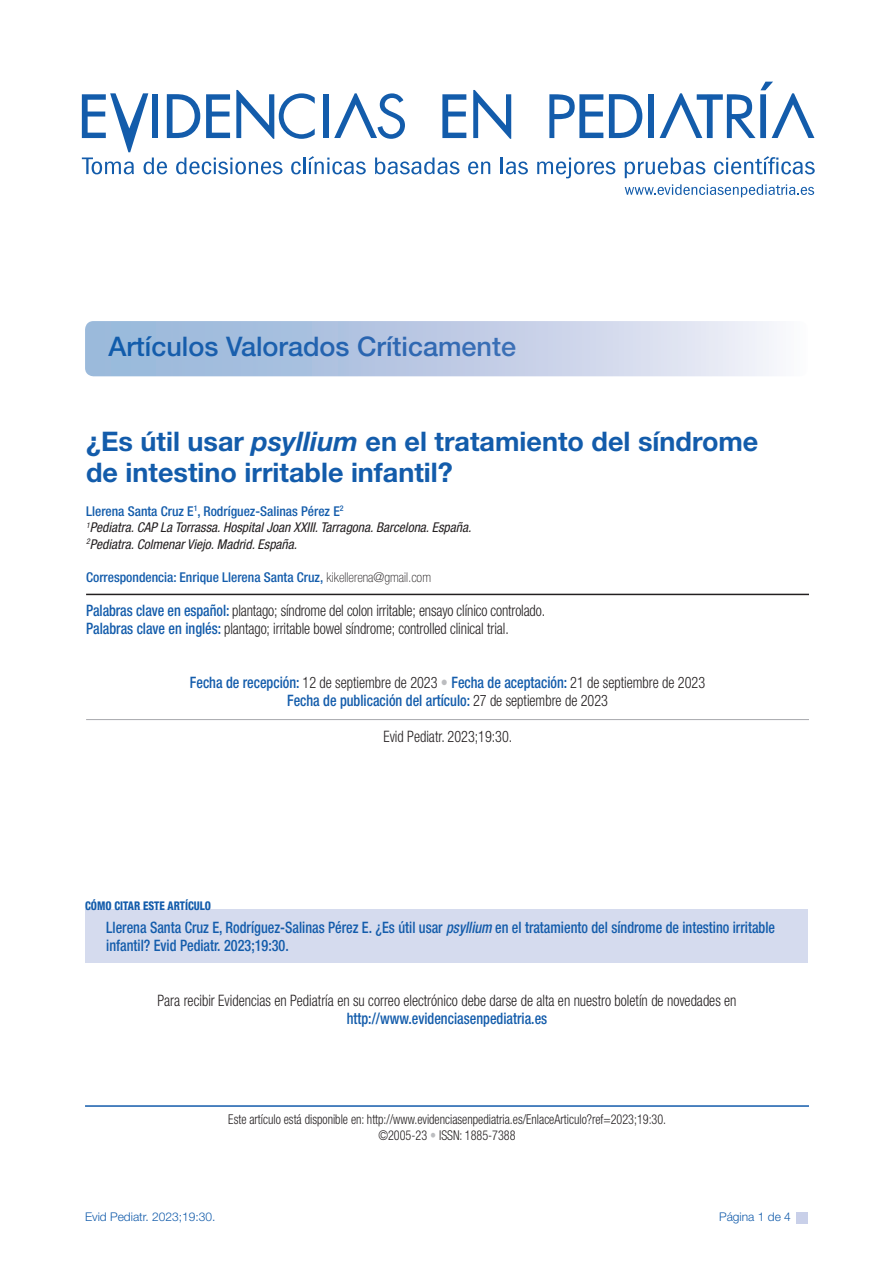
<style>
.page{position:relative;width:893px;height:1263px;background:#fff}
.page>*{position:absolute;margin:0;border:0;box-sizing:border-box;transform-origin:0 0}
.t1{font:700 27px/31.5px "Helvetica Neue LT Std";color:#135cab}
.t2{font:500 27px "Helvetica Neue";color:#135cab}
.t3{font:300 condensed 15.75px "Helvetica Neue LT Std";color:#231f20;scale:.9 1}
.t4{font:500 condensed 15.75px/18px "Helvetica Neue LT Std";color:#135cab;scale:.9 1}
.t5{font:300 condensed 13.5px/16.5px "Helvetica Neue LT Std";color:#231f20;text-align:center;scale:.9 1}
.t6{font:italic condensed 13.5px "Helvetica Neue LT Std";color:#231f20}
.t7{font:500 condensed 13.5px "Helvetica Neue LT Std";color:#135cab}
.t8{font:300 12px "Helvetica Neue";color:#135cab}
.t9{font:800 condensed 12px "Helvetica Neue LT Std";color:#135cab;scale:.9 1}
.s1{font-style:italic}
.s2{font-weight:100;color:#231f20}
.s3{font-weight:500;color:#135cab}
.s4{color:#bcbdc0}
.s5{font-weight:300;color:#231f20}
</style>
<div class="page">
<div style="left:797px;top:1212px;width:11px;height:11px;background:#c9d0e9"></div>
<hr style="left:86px;top:594px;width:723px;height:1px;background:#231f20">
<hr style="left:86px;top:719px;width:723px;height:1px;background:#a8a9ad">
<div style="left:85px;top:909px;width:723px;height:54px;background:#d5dbee"></div>
<hr style="left:85px;top:1105px;width:724px;height:2px;background:#135cab">
<div style="left:85px;top:321px;width:723px;height:55px;background:linear-gradient(to right,#8fb0d6,#f1eff7);border-radius:9px"></div>
<svg style="left:537px;top:158px;width:78px;height:20px"></svg>
<svg style="left:625px;top:157px;width:80px;height:21px"></svg>
<svg style="left:714px;top:156px;width:101px;height:18px"></svg>
<svg style="left:625px;top:184px;width:189px;height:13px"></svg>
<svg style="left:549px;top:94px;width:54px;height:44px"></svg>
<div style="left:648px;top:94px;width:6px;height:44px;background:#135cab"></div>
<svg style="left:609px;top:94px;width:33px;height:44px"></svg>
<svg style="left:660px;top:82px;width:154px;height:56px"></svg>
<svg style="left:82px;top:90px;width:446px;height:84px"></svg>
<p class="t2" style="left:108px;top:330px;width:409px">Artículos Valorados Críticamente</p>
<p class="t1" style="left:86px;top:425px;width:674px">¿Es útil usar <span class="s1">psyllium</span> en el tratamiento del síndrome de intestino irritable infantil?</p>
<p class="t7" style="left:86px;top:503px;width:259px">Llerena Santa Cruz E<sup>1</sup>, Rodríguez-Salinas Pérez E<sup>2</sup></p>
<p class="t6" style="left:86px;top:520px;width:387px"><sup>1</sup>Pediatra. CAP La Torrassa. Hospital Joan XXIII. Tarragona. Barcelona. España.</p>
<p class="t6" style="left:86px;top:536px;width:212px"><sup>2</sup>Pediatra. Colmenar Viejo. Madrid. España.</p>
<p class="t7" style="left:86px;top:569px;width:346px">Correspondencia: Enrique Llerena Santa Cruz, <span class="s2">kikellerena@gmail.com</span></p>
<p class="t3" style="left:86px;top:602px;width:511px"><span class="s3">Palabras clave en español:</span> plantago; síndrome del colon irritable; ensayo clínico controlado.</p>
<p class="t3" style="left:86px;top:620px;width:471px"><span class="s3">Palabras clave en inglés:</span> plantago; irritable bowel síndrome; controlled clinical trial.</p>
<p class="t3" style="left:190px;top:674px;width:574px"><span class="s3">Fecha de recepción:</span> 12 de septiembre de 2023 <span class="s4">•</span> <span class="s3">Fecha de aceptación:</span> 21 de septiembre de 2023</p>
<p class="t4" style="left:287px;top:692px;width:358px">Fecha de publicación del artículo: <span class="s5">27 de septiembre de 2023</span></p>
<p class="t3" style="left:383px;top:728px;width:145px">Evid Pediatr. 2023;19:30.</p>
<p class="t9" style="left:85px;top:898px;width:141px">CÓMO CITAR ESTE ARTÍCULO</p>
<p class="t4" style="left:106px;top:918px;width:745px">Llerena Santa Cruz E, Rodríguez-Salinas Pérez E. ¿Es útil usar <span class="s1">psyllium</span> en el tratamiento del síndrome de intestino irritable infantil? Evid Pediatr. 2023;19:30.</p>
<p class="t3" style="left:157px;top:991px;width:645px">Para recibir Evidencias en Pediatría en su correo electrónico debe darse de alta en nuestro boletín de novedades en</p>
<p class="t4" style="left:347px;top:1009px;width:224px">http://www.evidenciasenpediatria.es</p>
<p class="t5" style="left:228px;top:1111px;width:488px">Este artículo está disponible en: http://www.evidenciasenpediatria.es/EnlaceArticulo?ref=2023;19:30. ©2005-23 <span class="s4">•</span> ISSN: 1885-7388</p>
<p class="t8" style="left:85px;top:1210px;width:132px">Evid Pediatr. 2023;19:30.</p>
<p class="t8" style="left:719px;top:1210px;width:73px">Página 1 de 4</p>
</div>
